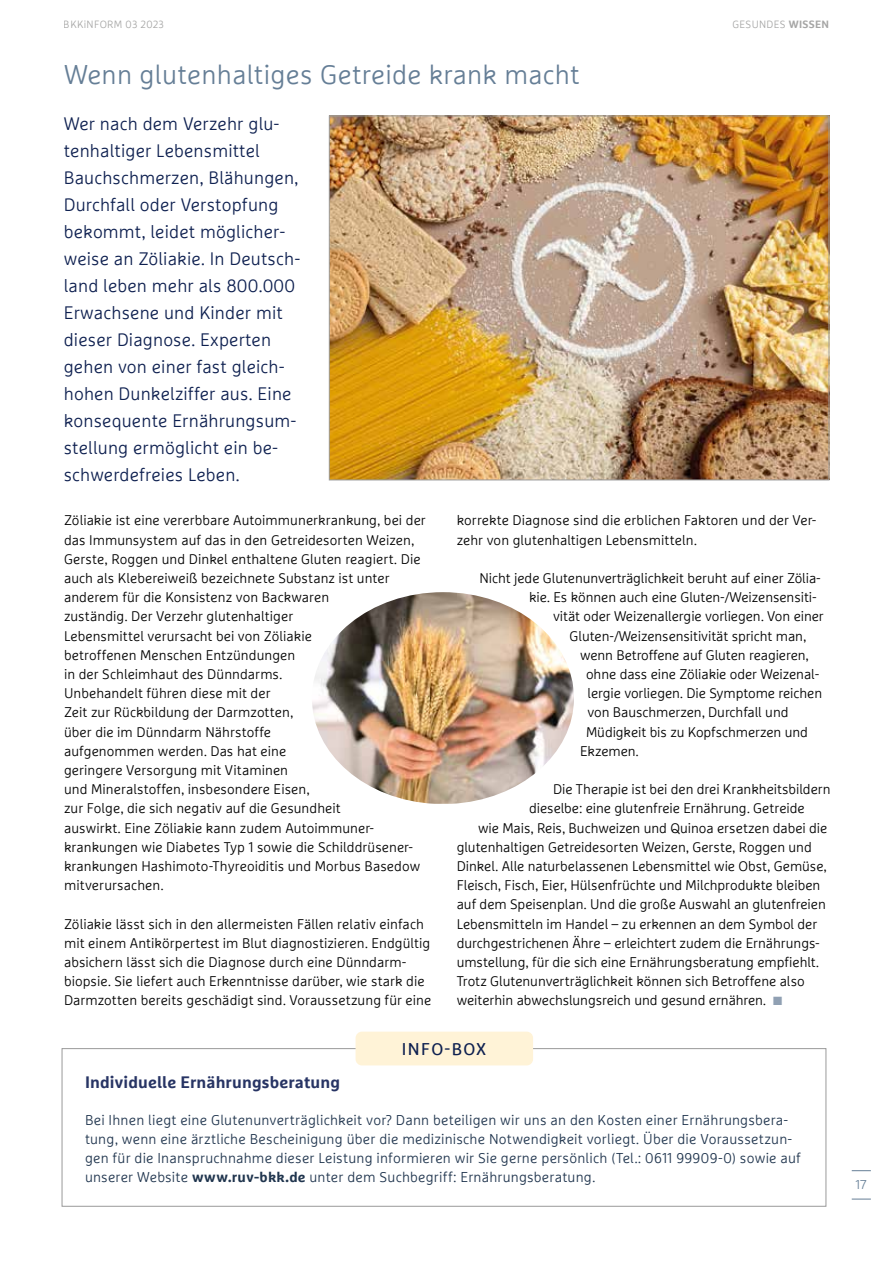
<style>
.page{position:relative;width:893px;height:1263px;background:#fff}
.page>*{position:absolute;margin:0;border:0;box-sizing:border-box;transform-origin:0 0}
.t1{font:300 27px "Marselisfor Ru V";letter-spacing:.01em;color:#657e96}
.t2{font:300 18px/27px "Marselisfor Ru V";letter-spacing:.01em;color:#0e2050}
.t3{font:16.95px "Marselisfor Ru V";letter-spacing:.08em;color:#0e2050}
.t4{font:700 16.5px "Marselisfor Ru V";letter-spacing:.01em;color:#273464}
.t5{font:300 14.25px/18.8px "Marselisfor Ru V";letter-spacing:.01em;color:#20354e}
.t6{font:300 13.95px/19.2px "Marselisfor Ru V";color:#000}
.t7{font:300 12.75px "Marselisfor Ru V";color:#657e96}
.t8{font:300 10.5px "Marselisfor Ru V";letter-spacing:.03em;color:#9d9d9c}
.s1{font-weight:700}
.s2{color:#90a0b3}
</style>
<div class="page">
<svg style="left:852px;top:1170px;width:19px;height:1px"></svg>
<svg style="left:852px;top:1199px;width:19px;height:1px"></svg>
<img style="left:331px;top:118px;width:496px;height:360px">
<div style="left:62px;top:1048px;width:764px;height:158px;background:#fff;border:1px solid #878787"></div>
<div style="left:356px;top:1032px;width:177px;height:33px;background:#fff3d7;border-radius:6px"></div>
<img style="left:312px;top:592px;width:262px;height:212px">
<p class="t8" style="left:64px;top:18px;width:102px">BKKiNFORM 03 2023</p>
<p class="t8" style="left:732px;top:18px;width:98px">GESUNDES <span class="s1">WISSEN</span></p>
<h1 class="t1" style="left:64px;top:58px;width:517px">Wenn glutenhaltiges Getreide krank macht</h1>
<p class="t2" style="left:64px;top:110px;width:238px">Wer nach dem Verzehr glu&shy;tenhaltiger Lebensmittel<br>Bauchschmerzen, Blähungen,<br>Durchfall oder Verstopfung bekommt, leidet möglicher&shy;weise an Zöliakie. In Deutsch&shy;land leben mehr als 800.000<br>Erwachsene und Kinder mit dieser Diagnose. Experten gehen von einer fast gleich&shy;hohen Dunkelziffer aus. Eine konsequente Ernährungsum&shy;stellung ermöglicht ein be&shy;schwerdefreies Leben.</p>
<p class="t6" style="left:64px;top:511px;width:363px">Zöliakie ist eine vererbbare Autoimmunerkrankung, bei der das Immunsystem auf das in den Getreidesorten Weizen, Gerste, Roggen und Dinkel enthaltene Gluten reagiert. Die auch als Klebereiweiß bezeichnete Substanz ist unter anderem für die Konsistenz von Backwaren<br>zuständig. Der Verzehr glutenhaltiger<br>Lebensmittel verursacht bei von Zöliakie<br>betroffenen Menschen Entzündungen<br>in der Schleimhaut des Dünndarms.<br>Unbehandelt führen diese mit der<br>Zeit zur Rückbildung der Darmzotten,<br>über die im Dünndarm Nährstoffe<br>aufgenommen werden. Das hat eine<br>geringere Versorgung mit Vitaminen<br>und Mineralstoffen, insbesondere Eisen,<br>zur Folge, die sich negativ auf die Gesundheit<br>auswirkt. Eine Zöliakie kann zudem Autoimmuner&shy;krankungen wie Diabetes Typ 1 sowie die Schilddrüsener&shy;krankungen Hashimoto-Thyreoiditis und Morbus Basedow mitverursachen.</p>
<p class="t6" style="left:64px;top:914px;width:369px">Zöliakie lässt sich in den allermeisten Fällen relativ einfach mit einem Antikörpertest im Blut diagnostizieren. Endgültig absichern lässt sich die Diagnose durch eine Dünndarm&shy;biopsie. Sie liefert auch Erkenntnisse darüber, wie stark die Darmzotten bereits geschädigt sind. Voraussetzung für eine</p>
<p class="t6" style="left:457px;top:511px;width:361px">korrekte Diagnose sind die erblichen Faktoren und der Ver&shy;zehr von glutenhaltigen Lebensmitteln.</p>
<p class="t6" style="left:480px;top:568px;width:343px">Nicht jede Glutenunverträglichkeit beruht auf einer Zölia-</p>
<p class="t6" style="left:529px;top:587px;width:289px">kie. Es können auch eine Gluten-/Weizensensiti-</p>
<p class="t6" style="left:553px;top:607px;width:272px">vität oder Weizenallergie vorliegen. Von einer</p>
<p class="t6" style="left:570px;top:626px;width:238px">Gluten-/Weizensensitivität spricht man,</p>
<p class="t6" style="left:580px;top:645px;width:230px">wenn Betroffene auf Gluten reagieren,</p>
<p class="t6" style="left:586px;top:664px;width:235px">ohne dass eine Zöliakie oder Weizenal-</p>
<p class="t6" style="left:588px;top:683px;width:236px">lergie vorliegen. Die Symptome reichen</p>
<p class="t6" style="left:588px;top:703px;width:202px">von Bauschmerzen, Durchfall und</p>
<p class="t6" style="left:586px;top:722px;width:223px">Müdigkeit bis zu Kopfschmerzen und</p>
<p class="t6" style="left:580px;top:741px;width:60px">Ekzemen.</p>
<p class="t6" style="left:553px;top:779px;width:279px">Die Therapie ist bei den drei Krankheitsbildern</p>
<p class="t6" style="left:529px;top:799px;width:277px">dieselbe: eine glutenfreie Ernährung. Getreide</p>
<p class="t6" style="left:478px;top:818px;width:351px">wie Mais, Reis, Buchweizen und Quinoa ersetzen dabei die</p>
<p class="t6" style="left:457px;top:837px;width:357px">glutenhaltigen Getreidesorten Weizen, Gerste, Roggen und</p>
<p class="t6" style="left:457px;top:856px;width:372px">Dinkel. Alle naturbelassenen Lebensmittel wie Obst, Gemüse,</p>
<p class="t6" style="left:457px;top:875px;width:365px">Fleisch, Fisch, Eier, Hülsenfrüchte und Milchprodukte bleiben</p>
<p class="t6" style="left:457px;top:895px;width:371px">auf dem Speisenplan. Und die große Auswahl an glutenfreien</p>
<p class="t6" style="left:457px;top:914px;width:362px">Lebensmitteln im Handel – zu erkennen an dem Symbol der</p>
<p class="t6" style="left:457px;top:933px;width:365px">durchgestrichenen Ähre – erleichtert zudem die Ernährungs-</p>
<p class="t6" style="left:457px;top:952px;width:364px">umstellung, für die sich eine Ernährungsberatung empfiehlt.</p>
<p class="t6" style="left:457px;top:971px;width:350px">Trotz Glutenunverträglichkeit können sich Betroffene also</p>
<p class="t6" style="left:457px;top:991px;width:327px">weiterhin abwechslungsreich und gesund ernähren. <span class="s2">■</span></p>
<p class="t3" style="left:402px;top:1039px;width:86px">INFO-BOX</p>
<p class="t4" style="left:85px;top:1072px;width:257px">Individuelle Ernährungsberatung</p>
<p class="t5" style="left:85px;top:1111px;width:717px">Bei Ihnen liegt eine Glutenunverträglichkeit vor? Dann beteiligen wir uns an den Kosten einer Ernährungsbera&shy;tung, wenn eine ärztliche Bescheinigung über die medizinische Notwendigkeit vorliegt. Über die Voraussetzun&shy;gen für die Inanspruchnahme dieser Leistung informieren wir Sie gerne persönlich (Tel.: 0611 99909-0) sowie auf unserer Website <span class="s1">www.ruv-bkk.de</span> unter dem Suchbegriff: Ernährungsberatung.</p>
<p class="t7" style="left:855px;top:1176px;width:13px">17</p>
</div>
